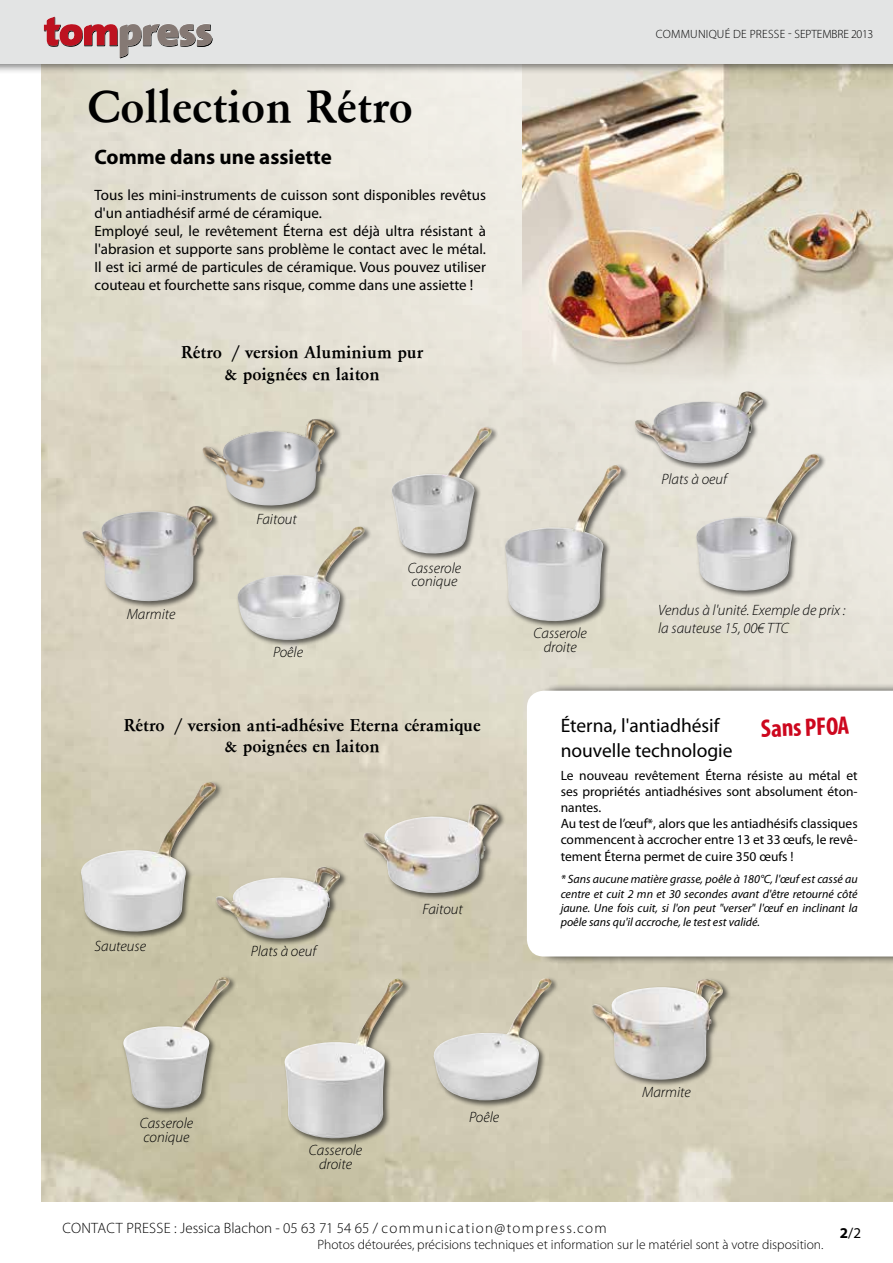
<style>
.page{position:relative;width:893px;height:1263px;background:#fff}
.page>*{position:absolute;margin:0;border:0;box-sizing:border-box;transform-origin:0 0}
.t1{font:700 47.1px "Garamond";color:#000}
.t2{font:700 condensed 25.5px "Myriad Pro";color:#cd071e}
.t3{font:700 21px "Myriad Pro";color:#000}
.t4{font:19.5px/25.5px "Myriad Pro";color:#000}
.t5{font:700 18px/21.6px "Garamond";color:#000;text-align:center}
.t6{font:15px/18px "Myriad Pro";color:#000}
.t7{font:italic 300 15px/13.5px "Myriad Pro";color:#000}
.t8{font:300 15px "Myriad Pro";letter-spacing:.02em;color:#000}
.t9{font:13.5px/16.2px "Myriad Pro";color:#000}
.t10{font:300 13.5px "Myriad Pro";color:#000}
.t11{font:italic 12px/14.4px "Myriad Pro";color:#000;text-align:justify}
.t12{font:300 12px "Myriad Pro";letter-spacing:.02em;color:#000}
.s1{font-weight:700}
</style>
<div class="page">
<img style="left:41px;top:74px;width:852px;height:1128px">
<img style="left:523px;top:74px;width:370px;height:382px">
<div style="left:0;top:0;width:893px;height:74px;background:#000;opacity:.53"></div>
<div style="left:0;top:0;width:893px;height:64px;background:#e3e4e4"></div>
<svg style="left:44px;top:17px;width:168px;height:41px"></svg>
<div style="left:533px;top:682px;width:360px;height:283px;background:#000;opacity:.75"></div>
<svg style="left:527px;top:691px;width:366px;height:265px"></svg>
<div style="left:81px;top:505px;width:139px;height:103px;background:#000;opacity:.58"></div>
<img style="left:82px;top:506px;width:130px;height:97px">
<div style="left:201px;top:417px;width:141px;height:96px;background:#000;opacity:.58"></div>
<img style="left:202px;top:418px;width:133px;height:91px">
<div style="left:390px;top:426px;width:109px;height:135px;background:#000;opacity:.58"></div>
<img style="left:391px;top:427px;width:101px;height:127px">
<div style="left:504px;top:464px;width:124px;height:164px;background:#000;opacity:.58"></div>
<img style="left:505px;top:465px;width:116px;height:158px">
<div style="left:236px;top:525px;width:136px;height:122px;background:#000;opacity:.58"></div>
<img style="left:237px;top:526px;width:128px;height:114px">
<div style="left:695px;top:453px;width:132px;height:145px;background:#000;opacity:.58"></div>
<img style="left:695px;top:454px;width:124px;height:141px">
<div style="left:433px;top:977px;width:126px;height:131px;background:#000;opacity:.58"></div>
<img style="left:432px;top:978px;width:120px;height:122px">
<div style="left:591px;top:978px;width:139px;height:109px;background:#000;opacity:.58"></div>
<img style="left:592px;top:979px;width:131px;height:100px">
<div style="left:284px;top:977px;width:126px;height:169px;background:#000;opacity:.58"></div>
<img style="left:285px;top:978px;width:118px;height:163px">
<div style="left:362px;top:803px;width:144px;height:97px;background:#000;opacity:.58"></div>
<img style="left:363px;top:804px;width:136px;height:91px">
<div style="left:79px;top:781px;width:145px;height:158px;background:#000;opacity:.58"></div>
<img style="left:80px;top:782px;width:136px;height:150px">
<div style="left:122px;top:975px;width:115px;height:141px;background:#000;opacity:.58"></div>
<img style="left:123px;top:977px;width:107px;height:131px">
<div style="left:633px;top:390px;width:138px;height:81px;background:#000;opacity:.58"></div>
<img style="left:634px;top:392px;width:129px;height:71px">
<div style="left:215px;top:865px;width:132px;height:81px;background:#000;opacity:.58"></div>
<img style="left:216px;top:867px;width:124px;height:71px">
<h1 class="t1" style="left:87px;top:80px;width:327px">Collection Rétro</h1>
<h3 class="t3" style="left:94px;top:143px;width:239px">Comme dans une assiette</h3>
<p class="t6" style="left:94px;top:186px;width:393px">Tous les mini-instruments de cuisson sont disponibles revêtus d'un antiadhésif armé de céramique.<br>Employé seul, le revêtement Éterna est déjà ultra résistant à l'abrasion et supporte sans problème le contact avec le métal.<br>Il est ici armé de particules de céramique. Vous pouvez utiliser couteau et fourchette sans risque, comme dans une assiette !</p>
<p class="t5" style="left:181px;top:342px;width:244px">Rétro / version Aluminium pur &amp; poignées en laiton</p>
<p class="t7" style="left:127px;top:607px;width:50px">Marmite</p>
<p class="t7" style="left:257px;top:512px;width:42px">Faitout</p>
<p class="t7" style="left:273px;top:645px;width:32px">Poêle</p>
<p class="t7" style="left:408px;top:561px;width:55px">Casserole conique</p>
<p class="t5" style="left:124px;top:714px;width:359px">Rétro / version anti-adhésive Eterna céramique &amp; poignées en laiton</p>
<p class="t7" style="left:94px;top:939px;width:53px">Sauteuse</p>
<p class="t7" style="left:251px;top:944px;width:67px">Plats à oeuf</p>
<p class="t7" style="left:422px;top:902px;width:42px">Faitout</p>
<p class="t12" style="left:656px;top:26px;width:219px">COMMUNIQUÉ DE PRESSE - SEPTEMBRE 2013</p>
<p class="t7" style="left:534px;top:627px;width:55px;text-align:center">Casserole droite</p>
<p class="t7" style="left:661px;top:472px;width:67px">Plats à oeuf</p>
<p class="t7" style="left:658px;top:601px;width:189px;line-height:18px">Vendus à l'unité. Exemple de prix : la sauteuse 15, 00€ TTC</p>
<h3 class="t4" style="left:561px;top:712px;width:173px">Éterna, l'antiadhésif nouvelle technologie</h3>
<p class="t9" style="left:561px;top:767px;width:299px">Le nouveau revêtement Éterna résiste au métal et ses propriétés antiadhésives sont absolument éton&shy;nantes.<br>Au test de l’œuf*, alors que les antiadhésifs classiques commencent à accrocher entre 13 et 33 œufs, le revê&shy;tement Éterna permet de cuire 350 œufs !</p>
<p class="t11" style="left:561px;top:872px;width:299px">* Sans aucune matière grasse, poêle à 180°C, l'œuf est cassé au centre et cuit 2 mn et 30 secondes avant d'être retourné côté jaune. Une fois cuit, si l'on peut "verser" l'œuf en inclinant la poêle sans qu'il accroche, le test est validé.</p>
<h2 class="t2" style="left:760px;top:713px;width:90px;rotate:-2deg">Sans PFOA</h2>
<p class="t7" style="left:140px;top:1116px;width:55px">Casserole conique</p>
<p class="t7" style="left:309px;top:1143px;width:55px;text-align:center">Casserole droite</p>
<p class="t7" style="left:469px;top:1109px;width:32px">Poêle</p>
<p class="t7" style="left:642px;top:1085px;width:50px">Marmite</p>
<p class="t8" style="left:62px;top:1219px;width:546px">CONTACT PRESSE : Jessica Blachon - 05 63 71 54 65 / communication@tompress.com</p>
<p class="t10" style="left:317px;top:1236px;width:508px">Photos détourées, précisions techniques et information sur le matériel sont à votre disposition.</p>
<p class="t6" style="left:840px;top:1224px;width:23px"><span class="s1">2</span>/2</p>
</div>
